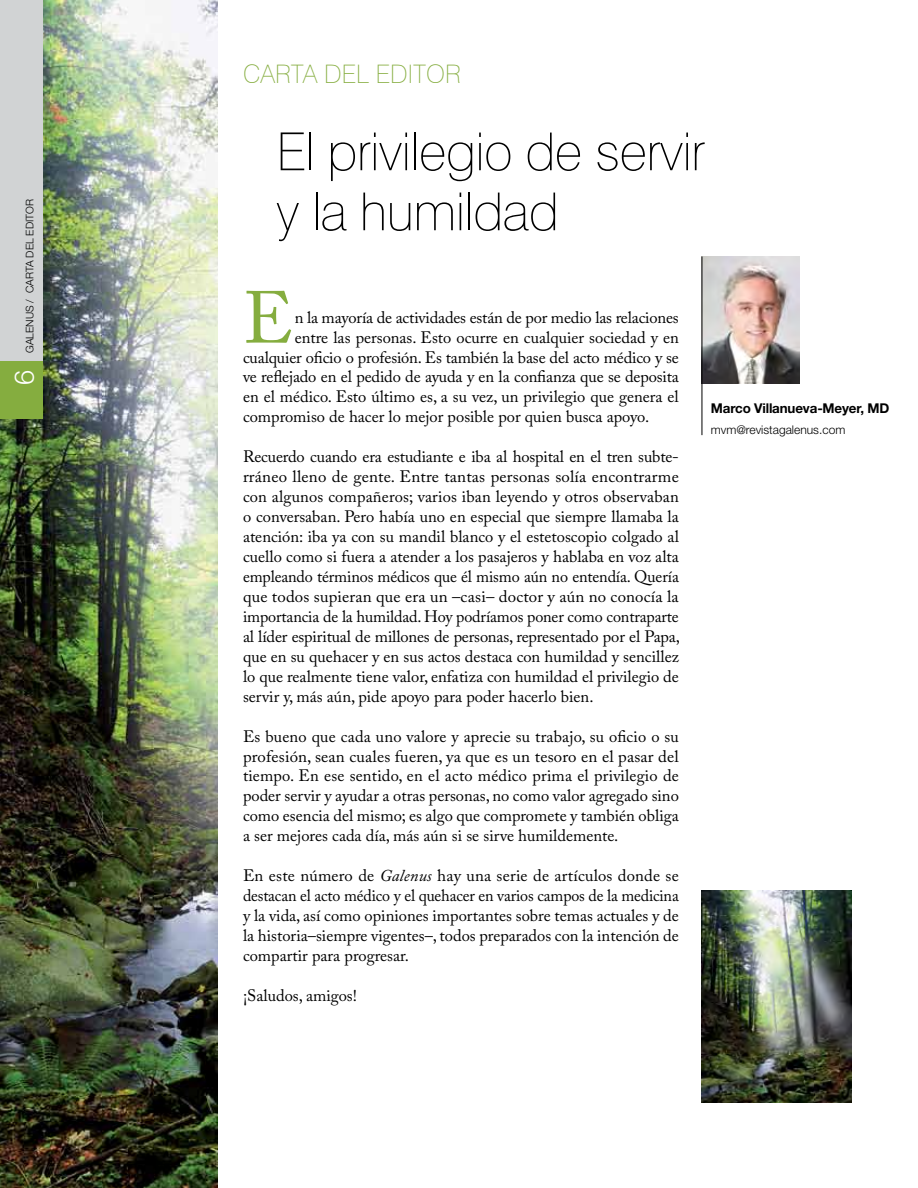
<style>
.page{position:relative;width:918px;height:1188px;background:#fff}
.page>*{position:absolute;margin:0;border:0;box-sizing:border-box;transform-origin:0 0}
.t1{font:72.9px "Adobe Caslon Pro";color:#85ad3f}
.t2{font:100 52.5px/60px "Swiss 721 BT";letter-spacing:-.01em;color:#000}
.t3{font:300 27px "Helvetica Neue";color:#fff}
.t4{font:100 25.5px "Swiss 721 BT";color:#85ad3f}
.t5{font:16.5px/20px "Adobe Caslon Pro";color:#000;text-align:justify}
.t6{font:700 13.5px "Helvetica Neue";letter-spacing:-.01em;color:#000}
.t7{font:300 12px "Helvetica Neue";color:#000}
.t8{font:300 10.5px "Helvetica Neue";color:#000}
.s1{font-style:italic}
</style>
<div class="page">
<img style="left:0;top:0;width:217px;height:1188px">
<img style="left:702px;top:891px;width:150px;height:212px">
<img style="left:703px;top:256px;width:96px;height:128px">
<hr style="left:702px;top:256px;width:1px;height:179px;background:#000">
<div style="left:0;top:0;width:43px;height:412px;background:#d1d3d4"></div>
<div style="left:0;top:361px;width:43px;height:57px;background:#85ad3f"></div>
<p class="t8" style="left:23px;top:353px;width:151px;rotate:-90deg">GALENUS / carta del editor</p>
<h3 class="t3" style="left:8px;top:385px;width:17px;rotate:-90deg">6</h3>
<h3 class="t4" style="left:243px;top:59px;width:219px">Carta del Editor</h3>
<h2 class="t2" style="left:276px;top:121px;width:430px">El privilegio de servir y la humildad</h2>
<h1 class="t1" style="left:243px;top:275px;width:52px">E</h1>
<p class="t5" style="left:295px;top:307px;width:386px">n la mayoría de actividades están de por medio las relaciones</p>
<p class="t5" style="left:295px;top:327px;width:386px">entre las personas. Esto ocurre en cualquier sociedad y en</p>
<p class="t5" style="left:243px;top:347px;width:437px">cualquier oficio o profesión. Es también la base del acto médico y se</p>
<p class="t5" style="left:243px;top:367px;width:437px">ve reflejado en el pedido de ayuda y en la confianza que se deposita</p>
<p class="t5" style="left:243px;top:387px;width:437px">en el médico. Esto último es, a su vez, un privilegio que genera el</p>
<p class="t5" style="left:243px;top:407px;width:408px">compromiso de hacer lo mejor posible por quien busca apoyo.</p>
<p class="t5" style="left:243px;top:447px;width:439px">Recuerdo cuando era estudiante e iba al hospital en el tren subte&shy;rráneo lleno de gente. Entre tantas personas solía encontrarme con algunos compañeros; varios iban leyendo y otros observaban o conversaban. Pero había uno en especial que siempre llamaba la atención: iba ya con su mandil blanco y el estetoscopio colgado al cuello como si fuera a atender a los pasajeros y hablaba en voz alta empleando términos médicos que él mismo aún no entendía. Quería que todos supieran que era un –casi– doctor y aún no conocía la importancia de la humildad. Hoy podríamos poner como contraparte al líder espiritual de millones de personas, representado por el Papa, que en su quehacer y en sus actos destaca con humildad y sencillez lo que realmente tiene valor, enfatiza con humildad el privilegio de servir y, más aún, pide apoyo para poder hacerlo bien.</p>
<p class="t5" style="left:243px;top:726px;width:437px">Es bueno que cada uno valore y aprecie su trabajo, su oficio o su profesión, sean cuales fueren, ya que es un tesoro en el pasar del tiempo. En ese sentido, en el acto médico prima el privilegio de poder servir y ayudar a otras personas, no como valor agregado sino como esencia del mismo; es algo que compromete y también obliga a ser mejores cada día, más aún si se sirve humildemente.</p>
<p class="t5" style="left:243px;top:866px;width:437px">En este número de <span class="s1">Galenus</span> hay una serie de artículos donde se destacan el acto médico y el quehacer en varios campos de la medicina y la vida, así como opiniones importantes sobre temas actuales y de la historia–siempre vigentes–, todos preparados con la intención de compartir para progresar.</p>
<p class="t5" style="left:243px;top:985px;width:115px">¡Saludos, amigos!</p>
<p class="t6" style="left:711px;top:400px;width:180px">Marco Villanueva-Meyer, MD</p>
<p class="t7" style="left:711px;top:423px;width:136px">mvm@revistagalenus.com</p>
</div>
